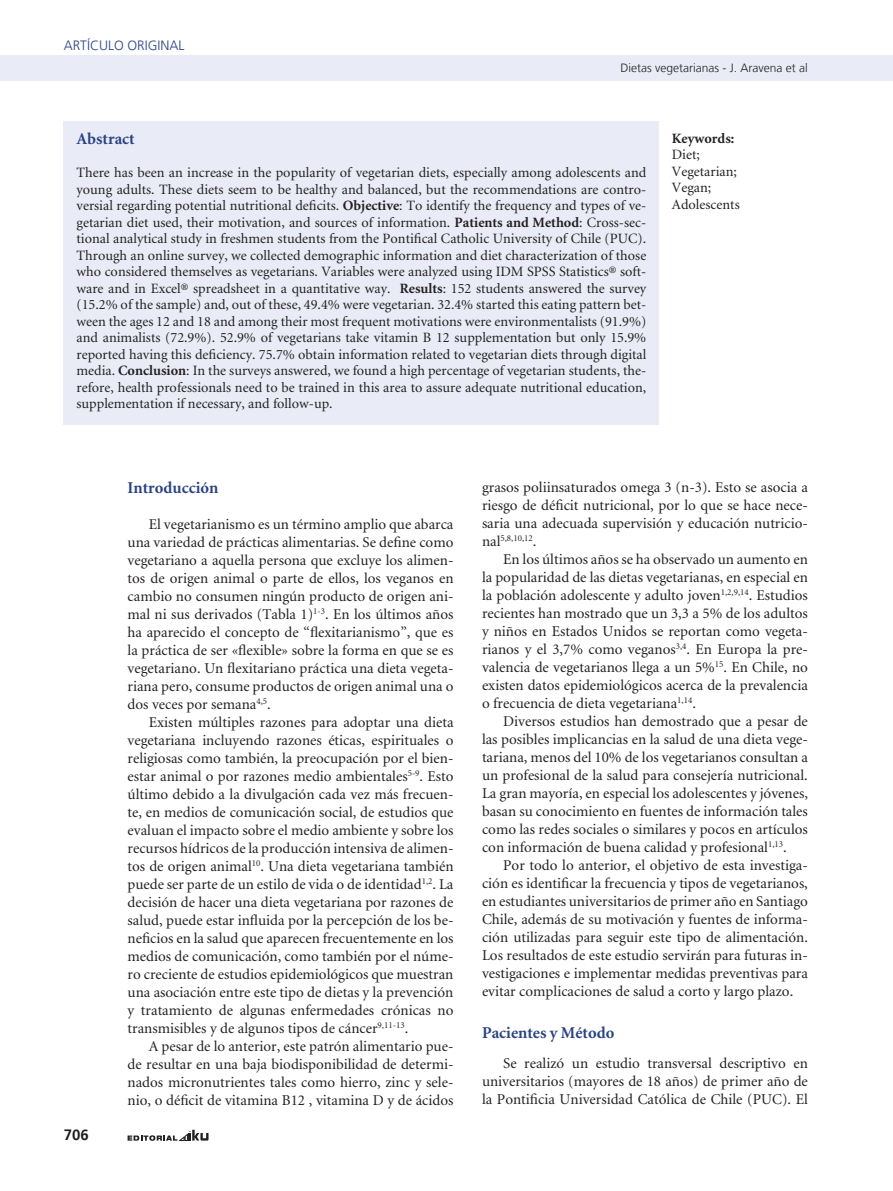
<style>
.page{position:relative;width:893px;height:1191px;background:#fff}
.page>*{position:absolute;margin:0;border:0;box-sizing:border-box;transform-origin:0 0}
._6-subtitulo{font:700 16.5px "Minion";color:#2a4282}
._1-texto{font:15px/18px "Minion";color:#231f20;text-align:justify}
.t1{font:700 15px "Frutiger LT";color:#231f20}
._5-resumen{font:14.25px/16.5px "Minion";color:#231f20;text-align:justify}
._5-resumen-2{font:700 14.25px "Minion";color:#231f20}
.t2{font:300 13.5px "Frutiger LT";color:#2a4282}
._3-datos_autores-doi{font:300 12px "Frutiger LT";color:#231f20}
._1-texto-2{font:9px "Minion";color:#231f20}
.s1{font-weight:700}
.s2{font-size:15px}
</style>
<div class="page">
<div style="left:0;top:55px;width:893px;height:26px;background:#e9ecf6"></div>
<svg style="left:128px;top:1129px;width:81px;height:11px"></svg>
<div style="left:64px;top:121px;width:595px;height:304px;background:#e9ecf6"></div>
<p class="t2" style="left:64px;top:38px;width:18px">Artículo</p>
<p class="t2" style="left:128px;top:38px;width:18px">Original</p>
<p class="_3-datos_autores-doi" style="left:621px;top:61px;width:189px">Dietas vegetarianas - J. Aravena et al</p>
<p class="_6-subtitulo" style="left:77px;top:130px;width:60px">Abstract</p>
<p class="_5-resumen" style="left:77px;top:165px;width:571px">There has been an increase in the popularity of vegetarian diets, especially among adolescents and young adults. These diets seem to be healthy and balanced, but the recommendations are contro&shy;versial regarding potential nutritional deficits. <span class="s1">Objective</span>: To identify the frequency and types of ve&shy;getarian diet used, their motivation, and sources of information. <span class="s1">Patients and Method</span>: Cross-sec&shy;tional analytical study in freshmen students from the Pontifical Catholic University of Chile (PUC).<br>Through an online survey, we collected demographic information and diet characterization of those who considered themselves as vegetarians. Variables were analyzed using IDM SPSS Statistics® soft&shy;ware and in Excel® spreadsheet in a quantitative way. <span class="s1">Results</span>: 152 students answered the survey (15.2% of the sample) and, out of these, 49.4% were vegetarian. 32.4% started this eating pattern bet&shy;ween the ages 12 and 18 and among their most frequent motivations were environmentalists (91.9%) and animalists (72.9%). 52.9% of vegetarians take vitamin B 12 supplementation but only 15.9% reported having this deficiency. 75.7% obtain information related to vegetarian diets through digital media. <span class="s1">Conclusion</span>: In the surveys answered, we found a high percentage of vegetarian students, the&shy;refore, health professionals need to be trained in this area to assure adequate nutritional education, supplementation if necessary, and follow-up.</p>
<p class="_5-resumen-2" style="left:672px;top:131px;width:64px">Keywords:</p>
<p class="_5-resumen" style="left:672px;top:147px;width:29px">Diet;</p>
<p class="_5-resumen" style="left:672px;top:163px;width:67px">Vegetarian;</p>
<p class="_5-resumen" style="left:672px;top:180px;width:41px">Vegan;</p>
<p class="_5-resumen" style="left:672px;top:196px;width:69px">Adolescents</p>
<p class="t1" style="left:64px;top:1125px;width:27px">706</p>
<p class="_6-subtitulo" style="left:128px;top:479px;width:92px">Introducción</p>
<p class="_1-texto" style="left:128px;top:516px;width:327px;text-indent:21px">El vegetarianismo es un término amplio que abarca una variedad de prácticas alimentarias. Se define como vegetariano a aquella persona que excluye los alimen&shy;tos de origen animal o parte de ellos, los veganos en cambio no consumen ningún producto de origen ani&shy;mal ni sus derivados (Tabla 1)<sup>1-3</sup>. En los últimos años ha aparecido el concepto de “flexitarianismo”, que es la práctica de ser «flexible» sobre la forma en que se es vegetariano. Un flexitariano práctica una dieta vegeta&shy;riana pero, consume productos de origen animal una o dos veces por semana<sup>4,5</sup>.</p>
<p class="_1-texto" style="left:128px;top:714px;width:327px;text-indent:21px">Existen múltiples razones para adoptar una dieta vegetariana incluyendo razones éticas, espirituales o religiosas como también, la preocupación por el bien&shy;estar animal o por razones medio ambientales<sup>5-9</sup>. Esto último debido a la divulgación cada vez más frecuen&shy;te, en medios de comunicación social, de estudios que evaluan el impacto sobre el medio ambiente y sobre los recursos hídricos de la producción intensiva de alimen&shy;tos de origen animal<sup>10</sup>. Una dieta vegetariana también puede ser parte de un estilo de vida o de identidad<sup>1,2</sup>. La decisión de hacer una dieta vegetariana por razones de salud, puede estar influida por la percepción de los be&shy;neficios en la salud que aparecen frecuentemente en los medios de comunicación, como también por el núme&shy;ro creciente de estudios epidemiológicos que muestran una asociación entre este tipo de dietas y la prevención y tratamiento de algunas enfermedades crónicas no transmisibles y de algunos tipos de cáncer<sup>9,11-13</sup>.</p>
<p class="_1-texto" style="left:128px;top:1038px;width:327px;text-indent:21px">A pesar de lo anterior, este patrón alimentario pue&shy;de resultar en una baja biodisponibilidad de determi&shy;nados micronutrientes tales como hierro, zinc y sele&shy;nio, o déficit de vitamina B12 , vitamina D y de ácidos</p>
<p class="_1-texto" style="left:482px;top:479px;width:327px">grasos poliinsaturados omega 3 (n-3). Esto se asocia a riesgo de déficit nutricional, por lo que se hace nece&shy;saria una adecuada supervisión y educación nutricio-</p>
<p class="_1-texto-2" style="left:482px;top:533px;width:56px"><span class="s2">nal</span>5,8,10,12<span class="s2">.</span></p>
<p class="_1-texto" style="left:482px;top:551px;width:327px;text-indent:21px">En los últimos años se ha observado un aumento en la popularidad de las dietas vegetarianas, en especial en la población adolescente y adulto joven<sup>1,2,9,14</sup>. Estudios recientes han mostrado que un 3,3 a 5% de los adultos y niños en Estados Unidos se reportan como vegeta&shy;rianos y el 3,7% como veganos<sup>3,4</sup>. En Europa la pre&shy;valencia de vegetarianos llega a un 5%<sup>15</sup>. En Chile, no existen datos epidemiológicos acerca de la prevalencia o frecuencia de dieta vegetariana<sup>1,14</sup>.</p>
<p class="_1-texto" style="left:482px;top:713px;width:327px;text-indent:21px">Diversos estudios han demostrado que a pesar de las posibles implicancias en la salud de una dieta vege&shy;tariana, menos del 10% de los vegetarianos consultan a un profesional de la salud para consejería nutricional.<br>La gran mayoría, en especial los adolescentes y jóvenes, basan su conocimiento en fuentes de información tales como las redes sociales o similares y pocos en artículos con información de buena calidad y profesional<sup>1,13</sup>.</p>
<p class="_1-texto" style="left:482px;top:857px;width:327px;text-indent:21px">Por todo lo anterior, el objetivo de esta investiga&shy;ción es identificar la frecuencia y tipos de vegetarianos, en estudiantes universitarios de primer año en Santiago Chile, además de su motivación y fuentes de informa&shy;ción utilizadas para seguir este tipo de alimentación.<br>Los resultados de este estudio servirán para futuras in&shy;vestigaciones e implementar medidas preventivas para evitar complicaciones de salud a corto y largo plazo.</p>
<p class="_6-subtitulo" style="left:482px;top:1024px;width:134px">Pacientes y Método</p>
<p class="_1-texto" style="left:482px;top:1055px;width:327px;text-indent:21px">Se realizó un estudio transversal descriptivo en universitarios (mayores de 18 años) de primer año de la Pontificia Universidad Católica de Chile (PUC). El</p>
</div>
